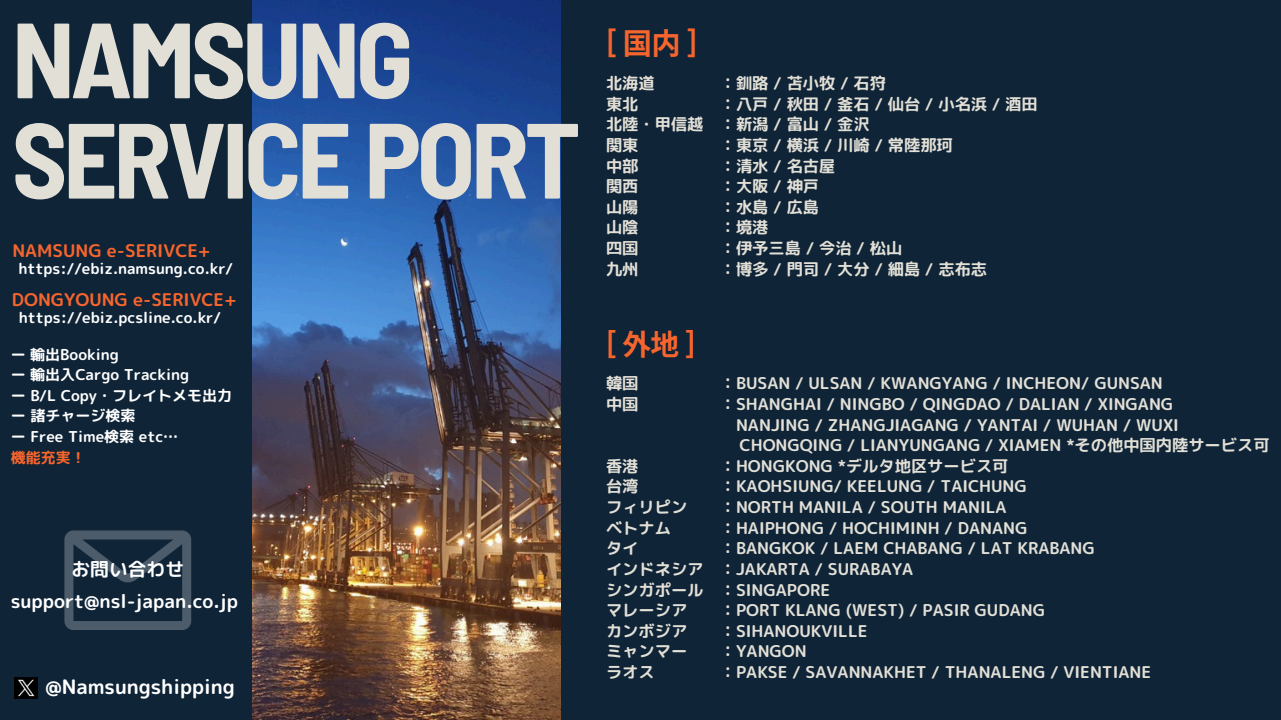
<style>
.page{position:relative;width:1281px;height:720px;background:#0f2437}
.page>*{position:absolute;margin:0;border:0;box-sizing:border-box;transform-origin:0 0}
.t1{font:700 semi-condensed 106.75px/100.2px "Barlow";letter-spacing:-.04em;color:#e2dfd6}
.t2{font:700 29.25px "Open Sauce One";color:#f7652d}
.t3{font:700 28.75px "Open Sauce One";color:#f7652d}
.t4{font:20px "rounded mplus 1 p bold";color:#fff}
.t5{font:18.75px "rounded mplus 1 p bold";color:#fefefe}
.t6{font:17.5px "rounded mplus 1 p bold";color:#f7652d}
.t7{font:16.25px/20.6px "rounded mplus 1 p bold";color:#e2dfd6}
.t8{font:15px "rounded mplus 1 p bold";color:#fff}
.t9{font:15px "rounded mplus 1 p bold";color:#f7652d}
.s1{font-family:"Noto Sans CJ Ksc"}
</style>
<div class="page">
<img style="left:253px;top:0;width:307px;height:720px">
<svg style="left:64px;top:530px;width:127px;height:100px"></svg>
<img style="left:15px;top:678px;width:22px;height:20px">
<h2 class="t1" style="left:12px;top:5px;width:570px">NAMSUNG<br>SERVICE PORT</h2>
<h5 class="t2" style="left:606px;top:25px;width:93px">[<span class="s1">国内</span>]</h5>
<h5 class="t7" style="left:606px;top:73px;width:50px">北海道</h5>
<h5 class="t7" style="left:720px;top:73px;width:168px">：釧路 / 苫小牧 / 石狩</h5>
<h5 class="t7" style="left:606px;top:93px;width:34px">東北</h5>
<h5 class="t7" style="left:606px;top:93px;width:433px;text-indent:114px">：八戸/秋田/釜石/仙台/小名浜/酒田北陸・甲信越 ：新潟 / 富山 / 金沢<br>関東</h5>
<h5 class="t7" style="left:720px;top:135px;width:234px">：東京 / 横浜 / 川崎 / 常陸那珂</h5>
<h5 class="t7" style="left:606px;top:155px;width:34px">中部</h5>
<h5 class="t7" style="left:720px;top:155px;width:117px">：清水 / 名古屋</h5>
<h5 class="t7" style="left:606px;top:176px;width:34px">関西</h5>
<h5 class="t7" style="left:720px;top:176px;width:101px">：大阪 / 神戸</h5>
<h5 class="t7" style="left:606px;top:196px;width:34px">山陽</h5>
<h5 class="t7" style="left:720px;top:196px;width:101px">：水島 / 広島</h5>
<h5 class="t7" style="left:606px;top:217px;width:34px">山陰</h5>
<h5 class="t7" style="left:720px;top:217px;width:50px">：境港</h5>
<h5 class="t7" style="left:606px;top:238px;width:34px">四国</h5>
<h5 class="t7" style="left:720px;top:238px;width:184px">：伊予三島 / 今治 / 松山</h5>
<h5 class="t7" style="left:606px;top:258px;width:34px">九州</h5>
<h5 class="t7" style="left:720px;top:258px;width:269px">：博多/門司/大分/細島/志布志</h5>
<p class="t6" style="left:12px;top:238px;width:200px">NAMSUNG e-SERIVCE+</p>
<h2 class="t8" style="left:19px;top:258px;width:216px">https://ebiz.namsung.co.kr/</h2>
<h4 class="t6" style="left:12px;top:287px;width:227px">DONGYOUNG e-SERIVCE+</h4>
<p class="t8" style="left:19px;top:307px;width:204px">https://ebiz.pcsline.co.kr/</p>
<p class="t8" style="left:11px;top:343px;width:109px">ー輸出Booking</p>
<p class="t8" style="left:11px;top:364px;width:180px">ー輸出入Cargo Tracking</p>
<p class="t8" style="left:11px;top:385px;width:223px">ー B/L Copy・フレイトメモ出力</p>
<p class="t8" style="left:11px;top:405px;width:126px">ー諸チャージ検索</p>
<p class="t8" style="left:11px;top:426px;width:169px">ー Free Time検索 etc…</p>
<p class="t9" style="left:11px;top:447px;width:77px">機能充実！</p>
<p class="t3" style="left:606px;top:326px;width:91px">[<span class="s1">外地</span>]</p>
<h5 class="t7" style="left:606px;top:373px;width:34px">韓国</h5>
<h5 class="t7" style="left:720px;top:373px;width:444px">：BUSAN / ULSAN / KWANGYANG / INCHEON/ GUNSAN</h5>
<h5 class="t7" style="left:606px;top:394px;width:34px">中国</h5>
<h5 class="t7" style="left:736px;top:394px;width:535px;text-indent:-16px">：SHANGHAI / NINGBO / QINGDAO / DALIAN / XINGANG<br>NANJING / ZHANGJIAGANG / YANTAI / WUHAN / WUXI<br>CHONGQING / LIANYUNGANG / XIAMEN *その他中国内陸サービス可</h5>
<h5 class="t7" style="left:606px;top:455px;width:34px">香港</h5>
<h5 class="t7" style="left:720px;top:455px;width:290px">：HONGKONG *デルタ地区サービス可</h5>
<h5 class="t7" style="left:606px;top:476px;width:34px">台湾</h5>
<h5 class="t7" style="left:720px;top:476px;width:308px">：KAOHSIUNG/ KEELUNG / TAICHUNG</h5>
<h5 class="t7" style="left:606px;top:497px;width:83px">フィリピン</h5>
<h5 class="t7" style="left:720px;top:497px;width:288px">：NORTH MANILA / SOUTH MANILA</h5>
<h5 class="t7" style="left:606px;top:517px;width:66px">ベトナム</h5>
<h5 class="t7" style="left:720px;top:517px;width:309px">：HAIPHONG / HOCHIMINH / DANANG</h5>
<h5 class="t7" style="left:606px;top:538px;width:34px">タイ</h5>
<h5 class="t7" style="left:606px;top:538px;width:490px;text-indent:114px">：BANGKOK / LAEM CHABANG / LAT KRABANGインドネシア ：JAKARTA / SURABAYA<br>シンガポール ：SINGAPORE<br>マレーシア</h5>
<h3 class="t5" style="left:72px;top:555px;width:114px">お問い合わせ</h3>
<h3 class="t5" style="left:11px;top:588px;width:229px">support@nsl-japan.co.jp</h3>
<h5 class="t7" style="left:720px;top:600px;width:327px">：PORT KLANG (WEST) / PASIR GUDANG</h5>
<h3 class="t4" style="left:45px;top:672px;width:191px">@Namsungshipping</h3>
<h5 class="t7" style="left:606px;top:620px;width:83px">カンボジア</h5>
<h5 class="t7" style="left:720px;top:620px;width:149px">：SIHANOUKVILLE</h5>
<h5 class="t7" style="left:606px;top:641px;width:83px">ミャンマー</h5>
<h5 class="t7" style="left:720px;top:641px;width:88px">：YANGON</h5>
<h5 class="t7" style="left:606px;top:662px;width:50px">ラオス</h5>
<h5 class="t7" style="left:720px;top:662px;width:433px">：PAKSE / SAVANNAKHET / THANALENG / VIENTIANE</h5>
</div>
